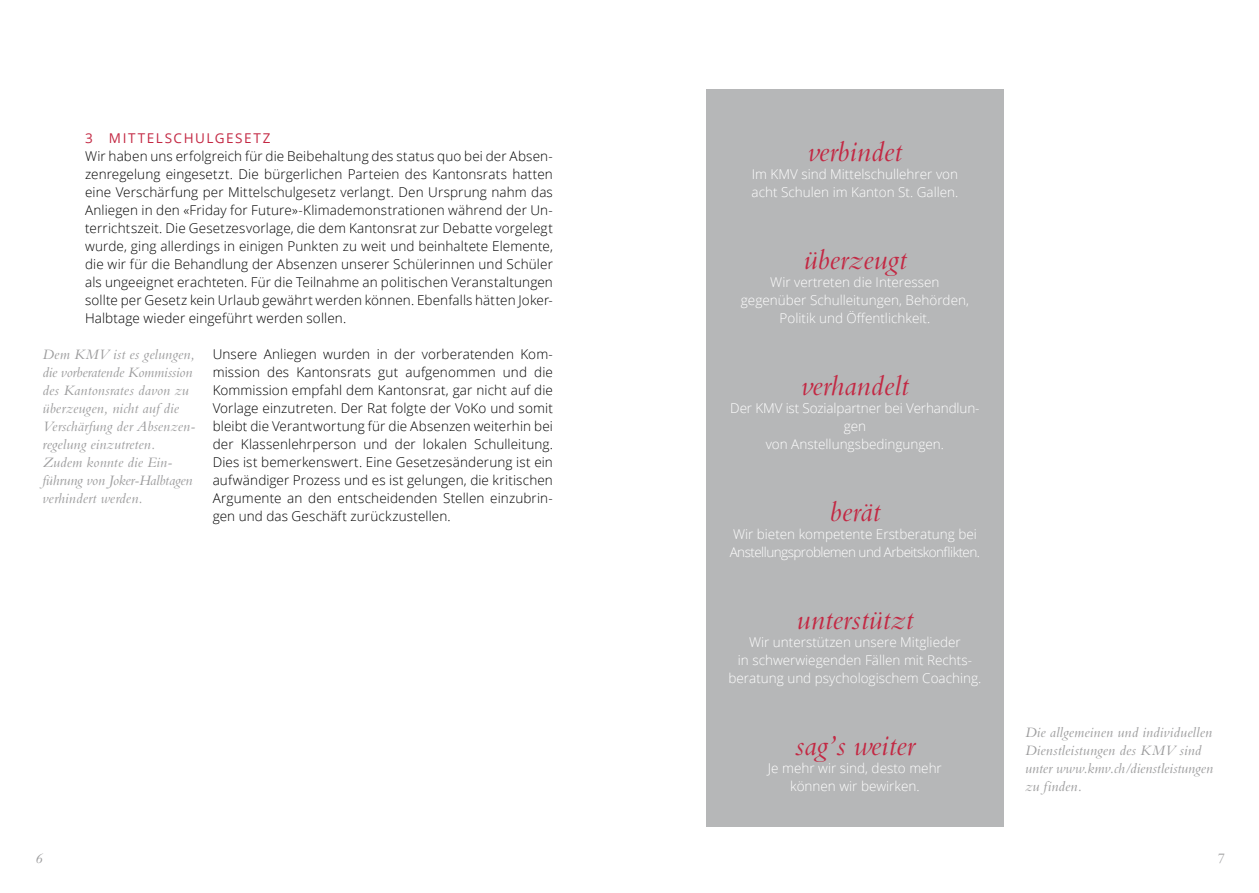
<style>
.page{position:relative;width:1259px;height:893px;background:#fff}
.page>*{position:absolute;margin:0;border:0;box-sizing:border-box;transform-origin:0 0}
.t1{font:italic 30px "Bembo";color:#c32843}
.t2{font:italic 15px/18px "Bembo";letter-spacing:.005em;color:#9c9c9d}
.t3{font:300 13.5px/18px "Open Sans";letter-spacing:.01em;color:#000;text-align:justify}
.t4{font:300 13.5px/18px "Open Sans";color:#fff;text-align:center}
.t5{font:300 13.5px/18px "Open Sans";letter-spacing:-.04em;color:#fff}
.t6{font:13.5px "Open Sans";letter-spacing:.115em;color:#c32843}
</style>
<div class="page">
<div style="left:706px;top:90px;width:297px;height:737px;background:#b6b7b8"></div>
<p class="t6" style="left:85px;top:129px;width:187px">3 MITTELSCHULGESETZ</p>
<p class="t3" style="left:85px;top:146px;width:469px">Wir haben uns erfolgreich für die Beibehaltung des status quo bei der Absen&shy;zenregelung eingesetzt. Die bürgerlichen Parteien des Kantonsrats hatten eine Verschärfung per Mittelschulgesetz verlangt. Den Ursprung nahm das Anliegen in den «Friday for Future»-Klimademonstrationen während der Un&shy;terrichtszeit. Die Gesetzesvorlage, die dem Kantonsrat zur Debatte vorgelegt wurde, ging allerdings in einigen Punkten zu weit und beinhaltete Elemente, die wir für die Behandlung der Absenzen unserer Schülerinnen und Schüler als ungeeignet erachteten. Für die Teilnahme an politischen Veranstaltungen sollte per Gesetz kein Urlaub gewährt werden können. Ebenfalls hätten Joker-Halbtage wieder eingeführt werden sollen.</p>
<p class="t3" style="left:213px;top:344px;width:342px">Unsere Anliegen wurden in der vorberatenden Kom&shy;mission des Kantonsrats gut aufgenommen und die Kommission empfahl dem Kantonsrat, gar nicht auf die Vorlage einzutreten. Der Rat folgte der VoKo und somit bleibt die Verantwortung für die Absenzen weiterhin bei der Klassenlehrperson und der lokalen Schulleitung.<br>Dies ist bemerkenswert. Eine Gesetzesänderung ist ein aufwändiger Prozess und es ist gelungen, die kritischen Argumente an den entscheidenden Stellen einzubrin&shy;gen und das Geschäft zurückzustellen.</p>
<p class="t2" style="left:43px;top:345px;width:154px">Dem KMV ist es gelungen, die vorberatende Kommission des Kantonsrates davon zu überzeugen, nicht auf die<br>Verschärfung der Absenzen&shy;regelung einzutreten.<br>Zudem konnte die Ein&shy;führung von Joker-Halbtagen verhindert werden.</p>
<h1 class="t1" style="left:808px;top:134px;width:96px">verbindet</h1>
<p class="t4" style="left:751px;top:164px;width:208px;text-align:left">Im KMV sind Mittelschullehrer von acht Schulen im Kanton St. Gallen.</p>
<h1 class="t1" style="left:803px;top:242px;width:105px">überzeugt</h1>
<p class="t4" style="left:741px;top:272px;width:229px">Wir vertreten die Interessen gegenüber Schulleitungen, Behörden,<br>Politik und Öffentlichkeit.</p>
<h1 class="t1" style="left:801px;top:368px;width:109px">verhandelt</h1>
<p class="t4" style="left:730px;top:398px;width:251px">Der KMV ist Sozialpartner bei Verhandlun&shy;gen<br>von Anstellungsbedingungen.</p>
<h1 class="t1" style="left:829px;top:494px;width:52px">berät</h1>
<p class="t5" style="left:729px;top:524px;width:252px">Wir bieten kompetente Erstberatung bei<br>Anstellungsproblemen und Arbeitskonflikten.</p>
<h1 class="t1" style="left:796px;top:602px;width:118px">unterstützt</h1>
<p class="t4" style="left:728px;top:632px;width:254px">Wir unterstützen unsere Mitglieder<br>in schwerwiegenden Fällen mit Rechts&shy;beratung und psychologischem Coaching.</p>
<h1 class="t1" style="left:795px;top:728px;width:121px">sag’s weiter</h1>
<p class="t4" style="left:768px;top:758px;width:175px">Je mehr wir sind, desto mehr können wir bewirken.</p>
<p class="t2" style="left:1025px;top:723px;width:189px">Die allgemeinen und individuellen<br>Dienstleistungen des KMV sind unter www.kmv.ch/dienstleistungen zu finden.</p>
<p class="t2" style="left:35px;top:849px;width:9px">6</p>
<p class="t2" style="left:1216px;top:849px;width:9px">7</p>
</div>
